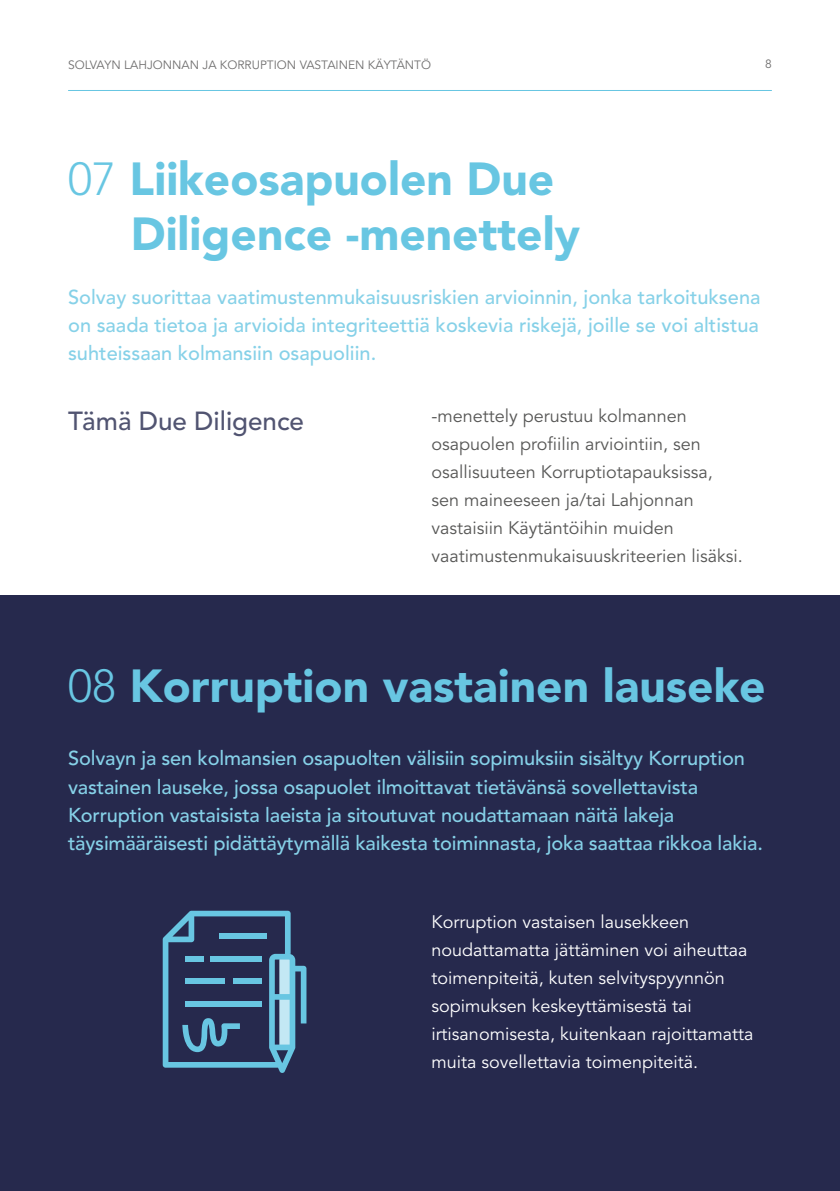
<style>
.page{position:relative;width:840px;height:1191px;background:#fff}
.page>*{position:absolute;margin:0;border:0;box-sizing:border-box;transform-origin:0 0}
.t1{font:900 46px/55.2px "Avenir";color:#68c6e2}
.t2{font:500 26px "Avenir";color:#515471}
.t3{font:500 20px/28px "Avenir";letter-spacing:-.01em;color:#86d1e8;text-align:justify}
.t4{font:18px/28px "Avenir";color:#fff}
.t5{font:18px/28px "Avenir";color:#575756}
.t6{font:12px "Avenir";color:#706f6f}
.s1{font-weight:300}
</style>
<div class="page">
<hr style="left:68px;top:90px;width:703px;height:1px;background:#68c6e2">
<div style="left:0;top:595px;width:839px;height:596px;background:#26294d"></div>
<svg style="left:163px;top:910px;width:143px;height:163px"></svg>
<p class="t6" style="left:68px;top:56px;width:364px">SOLVAYN LAHJONNAN JA KORRUPTION VASTAINEN KÄYTÄNTÖ</p>
<p class="t6" style="left:764px;top:55px;width:8px">8</p>
<h1 class="t1" style="left:131px;top:154px;width:451px;text-indent:-63px"><span class="s1">07</span> Liikeosapuolen Due<br>Diligence -menettely</h1>
<p class="t3" style="left:68px;top:283px;width:693px">Solvay suorittaa vaatimustenmukaisuusriskien arvioinnin, jonka tarkoituksena on saada tietoa ja arvioida integriteettiä koskevia riskejä, joille se voi altistua suhteissaan kolmansiin osapuoliin.</p>
<h2 class="t2" style="left:68px;top:402px;width:237px">Tämä Due Diligence</h2>
<p class="t5" style="left:431px;top:402px;width:313px">-menettely perustuu kolmannen osapuolen profiilin arviointiin, sen osallisuuteen Korruptiotapauksissa, sen maineeseen ja/tai Lahjonnan vastaisiin Käytäntöihin muiden vaatimustenmukaisuuskriteerien lisäksi.</p>
<h1 class="t1" style="left:68px;top:661px;width:698px"><span class="s1">08</span> Korruption vastainen lauseke</h1>
<p class="t3" style="left:68px;top:745px;width:696px;text-align:left">Solvayn ja sen kolmansien osapuolten välisiin sopimuksiin sisältyy Korruption vastainen lauseke, jossa osapuolet ilmoittavat tietävänsä sovellettavista Korruption vastaisista laeista ja sitoutuvat noudattamaan näitä lakeja täysimääräisesti pidättäytymällä kaikesta toiminnasta, joka saattaa rikkoa lakia.</p>
<p class="t4" style="left:431px;top:908px;width:323px">Korruption vastaisen lausekkeen noudattamatta jättäminen voi aiheuttaa toimenpiteitä, kuten selvityspyynnön sopimuksen keskeyttämisestä tai irtisanomisesta, kuitenkaan rajoittamatta muita sovellettavia toimenpiteitä.</p>
</div>
